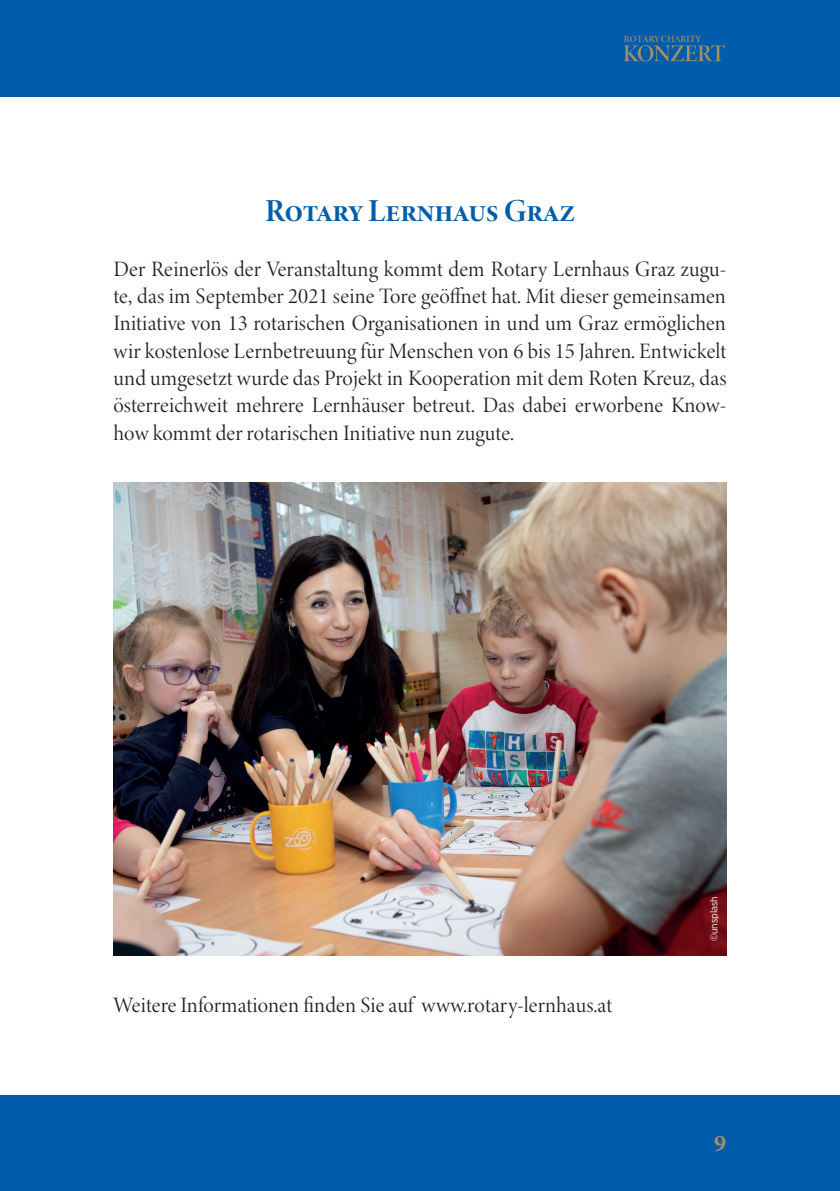
<style>
.page{position:relative;width:840px;height:1191px;background:#fff}
.page>*{position:absolute;margin:0;border:0;box-sizing:border-box;transform-origin:0 0}
.t1{font:32px "Minion Variable Concept";letter-spacing:.02em;color:#015dab}
.t2{font:24px "Minion Variable Concept";color:#a29161}
.t3{font:22px/27.2px "Minion Variable Concept";letter-spacing:-.045em;color:#231f20;text-align:justify}
.t4{font:10px "Gotham Narrow";color:#fff}
.t5{font:9.6px "Minion Variable Concept";letter-spacing:-.01em;color:#a29161}
</style>
<div class="page">
<div style="left:0;top:1094px;width:839px;height:97px;background:#015dab"></div>
<div style="left:0;top:0;width:839px;height:96px;background:#015dab"></div>
<svg style="left:623px;top:45px;width:101px;height:16px"></svg>
<img style="left:113px;top:482px;width:613px;height:474px">
<p class="t5" style="left:623px;top:32px;width:78px">ROTARY CHARITY</p>
<h1 class="t1" style="left:265px;top:189px;width:310px">Rotary Lernhaus Graz</h1>
<p class="t3" style="left:113px;top:255px;width:615px">Der Reinerlös der Veranstaltung kommt dem Rotary Lernhaus Graz zugu&shy;te, das im September 2021 seine Tore geöffnet hat. Mit dieser gemeinsamen Initiative von 13 rotarischen Organisationen in und um Graz ermöglichen wir kostenlose Lernbetreuung für Menschen von 6 bis 15 Jahren. Entwickelt und umgesetzt wurde das Projekt in Kooperation mit dem Roten Kreuz, das österreichweit mehrere Lernhäuser betreut. Das dabei erworbene Know&shy;how kommt der rotarischen Initiative nun zugute.</p>
<p class="t3" style="left:113px;top:991px;width:500px">Weitere Informationen finden Sie auf www.rotary-lernhaus.at</p>
<p class="t4" style="left:707px;top:941px;width:47px;rotate:-90deg">©unsplash</p>
<p class="t2" style="left:714px;top:1126px;width:13px">9</p>
</div>
